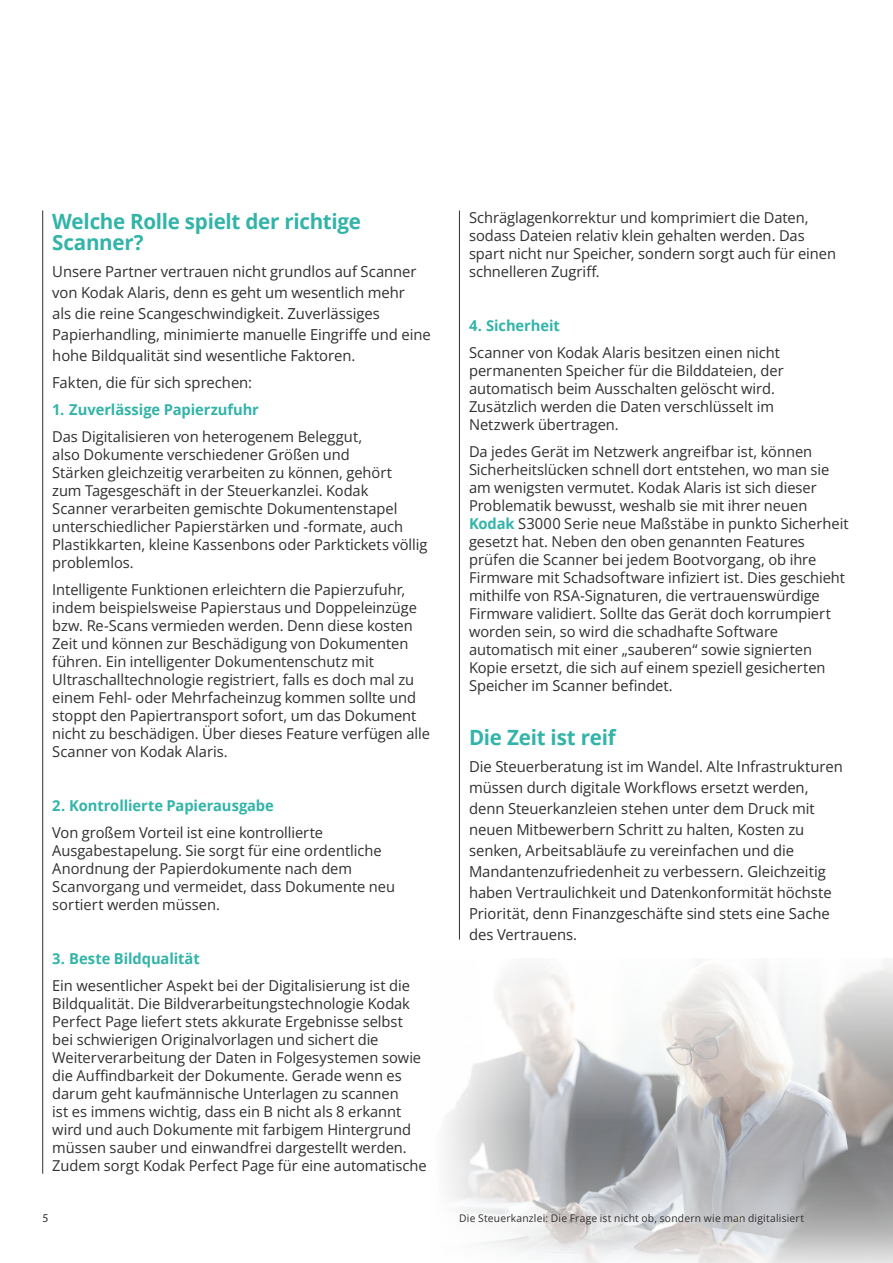
<style>
.page{position:relative;width:893px;height:1263px;background:#fff}
.page>*{position:absolute;margin:0;border:0;box-sizing:border-box;transform-origin:0 0}
.Body_copy{font:700 21px/21px "Open Sans";letter-spacing:-.015em;color:#32b4a9}
.Body_copy-2{font:15.15px/21px "Open Sans";letter-spacing:-.005em;color:#312f30}
.Body_copy-3{font:15px/18px "Open Sans";letter-spacing:-.005em;color:#312f30}
.Body_copy-4{font:700 15px "Open Sans";letter-spacing:-.005em;color:#32b4a9}
.Small_Body_copy{font:12px "Myriad Pro";color:#312f30}
.Boilerplate_copy{font:10.5px "Open Sans";letter-spacing:.02em;color:#312f30}
.s1{font-weight:700;color:#32b4a9}
</style>
<div class="page">
<img style="left:43px;top:665px;width:1px;height:400px">
<svg style="left:43px;top:1065px;width:850px;height:198px"></svg>
<hr style="left:42px;top:210px;width:1px;height:964px;background:#312f30">
<hr style="left:459px;top:210px;width:1px;height:730px;background:#312f30">
<p class="Body_copy" style="left:52px;top:210px;width:310px">Welche Rolle spielt der richtige<br>Scanner?</p>
<p class="Body_copy-2" style="left:52px;top:260px;width:380px">Unsere Partner vertrauen nicht grundlos auf Scanner von Kodak Alaris, denn es geht um wesentlich mehr<br>als die reine Scangeschwindigkeit. Zuverlässiges Papierhandling, minimierte manuelle Eingriffe und eine hohe Bildqualität sind wesentliche Faktoren.</p>
<p class="Body_copy-2" style="left:52px;top:371px;width:201px">Fakten, die für sich sprechen:</p>
<p class="Body_copy-4" style="left:52px;top:398px;width:208px">1. Zuverlässige Papierzufuhr</p>
<p class="Body_copy-3" style="left:52px;top:427px;width:377px">Das Digitalisieren von heterogenem Beleggut,<br>also Dokumente verschiedener Größen und<br>Stärken gleichzeitig verarbeiten zu können, gehört<br>zum Tagesgeschäft in der Steuerkanzlei. Kodak Scanner verarbeiten gemischte Dokumentenstapel unterschiedlicher Papierstärken und -formate, auch Plastikkarten, kleine Kassenbons oder Parktickets völlig problemlos.</p>
<p class="Body_copy-3" style="left:52px;top:580px;width:379px">Intelligente Funktionen erleichtern die Papierzufuhr, indem beispielsweise Papierstaus und Doppeleinzüge bzw. Re-Scans vermieden werden. Denn diese kosten Zeit und können zur Beschädigung von Dokumenten führen. Ein intelligenter Dokumentenschutz mit Ultraschalltechnologie registriert, falls es doch mal zu einem Fehl- oder Mehrfacheinzug kommen sollte und stoppt den Papiertransport sofort, um das Dokument nicht zu beschädigen. Über dieses Feature verfügen alle Scanner von Kodak Alaris.</p>
<p class="Body_copy-4" style="left:52px;top:794px;width:223px">2. Kontrollierte Papierausgabe</p>
<p class="Body_copy-3" style="left:52px;top:823px;width:344px">Von großem Vorteil ist eine kontrollierte Ausgabestapelung. Sie sorgt für eine ordentliche Anordnung der Papierdokumente nach dem Scanvorgang und vermeidet, dass Dokumente neu sortiert werden müssen.</p>
<p class="Body_copy-4" style="left:52px;top:947px;width:149px">3. Beste Bildqualität</p>
<p class="Body_copy-3" style="left:52px;top:976px;width:376px">Ein wesentlicher Aspekt bei der Digitalisierung ist die Bildqualität. Die Bildverarbeitungstechnologie Kodak Perfect Page liefert stets akkurate Ergebnisse selbst bei schwierigen Originalvorlagen und sichert die Weiterverarbeitung der Daten in Folgesystemen sowie die Auffindbarkeit der Dokumente. Gerade wenn es darum geht kaufmännische Unterlagen zu scannen<br>ist es immens wichtig, dass ein B nicht als 8 erkannt wird und auch Dokumente mit farbigem Hintergrund müssen sauber und einwandfrei dargestellt werden.<br>Zudem sorgt Kodak Perfect Page für eine automatische</p>
<p class="Small_Body_copy" style="left:43px;top:1210px;width:8px">5</p>
<p class="Body_copy-3" style="left:469px;top:208px;width:369px">Schräglagenkorrektur und komprimiert die Daten, sodass Dateien relativ klein gehalten werden. Das spart nicht nur Speicher, sondern sorgt auch für einen schnelleren Zugriff.</p>
<p class="Body_copy-4" style="left:469px;top:314px;width:92px">4. Sicherheit</p>
<p class="Body_copy-3" style="left:469px;top:343px;width:316px">Scanner von Kodak Alaris besitzen einen nicht permanenten Speicher für die Bilddateien, der automatisch beim Ausschalten gelöscht wird.<br>Zusätzlich werden die Daten verschlüsselt im Netzwerk übertragen.</p>
<p class="Body_copy-3" style="left:469px;top:442px;width:381px">Da jedes Gerät im Netzwerk angreifbar ist, können Sicherheitslücken schnell dort entstehen, wo man sie am wenigsten vermutet. Kodak Alaris ist sich dieser Problematik bewusst, weshalb sie mit ihrer neuen <span class="s1">Kodak</span> S3000 Serie neue Maßstäbe in punkto Sicherheit gesetzt hat. Neben den oben genannten Features prüfen die Scanner bei jedem Bootvorgang, ob ihre Firmware mit Schadsoftware infiziert ist. Dies geschieht mithilfe von RSA-Signaturen, die vertrauenswürdige Firmware validiert. Sollte das Gerät doch korrumpiert worden sein, so wird die schadhafte Software automatisch mit einer „sauberen“ sowie signierten Kopie ersetzt, die sich auf einem speziell gesicherten Speicher im Scanner befindet.</p>
<p class="Body_copy" style="left:469px;top:726px;width:148px">Die Zeit ist reif</p>
<p class="Body_copy-2" style="left:469px;top:755px;width:375px">Die Steuerberatung ist im Wandel. Alte Infrastrukturen müssen durch digitale Workflows ersetzt werden, denn Steuerkanzleien stehen unter dem Druck mit neuen Mitbewerbern Schritt zu halten, Kosten zu senken, Arbeitsabläufe zu vereinfachen und die Mandantenzufriedenheit zu verbessern. Gleichzeitig haben Vertraulichkeit und Datenkonformität höchste Priorität, denn Finanzgeschäfte sind stets eine Sache des Vertrauens.</p>
<p class="Boilerplate_copy" style="left:459px;top:1211px;width:346px">Die Steuerkanzlei: Die Frage ist nicht ob, sondern wie man digitalisiert</p>
</div>
